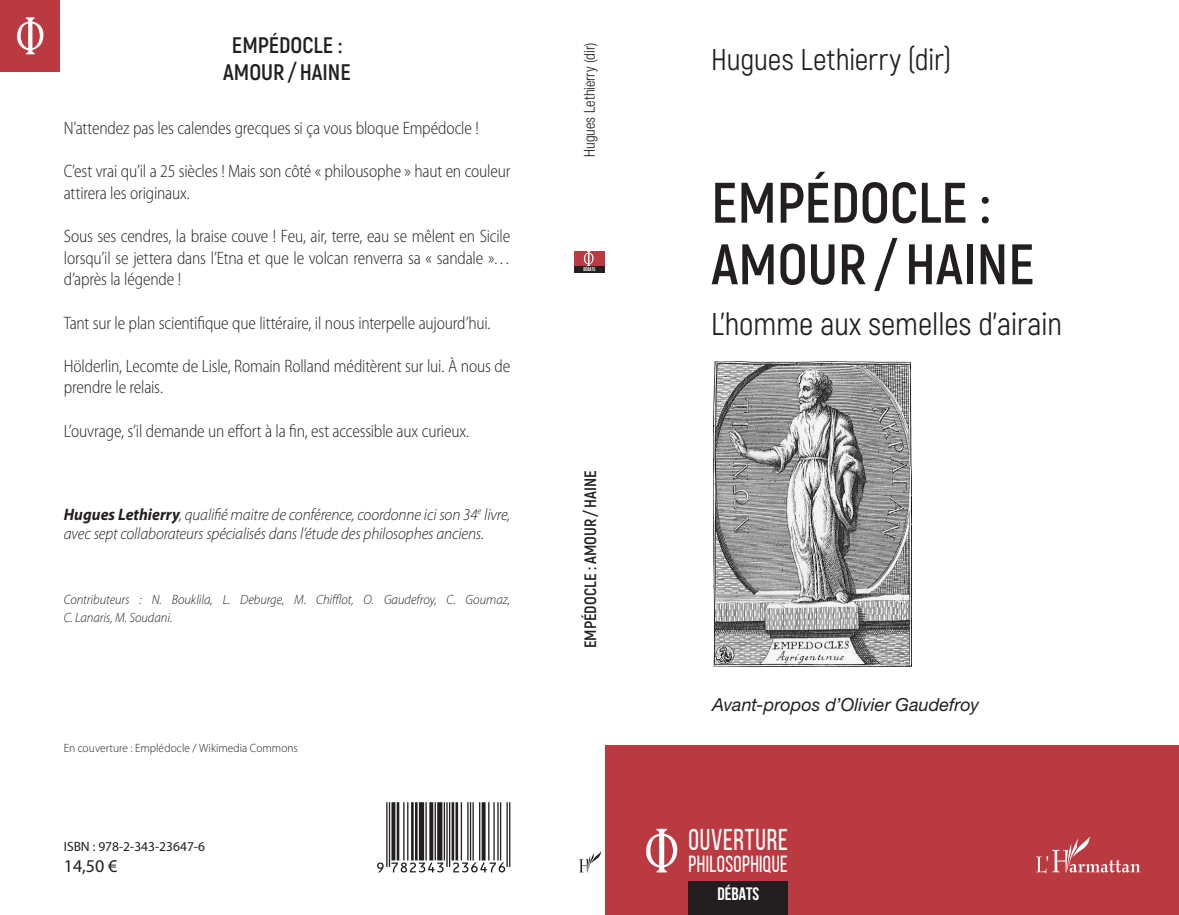
<style>
.page{position:relative;width:1179px;height:915px;background:#fff}
.page>*{position:absolute;margin:0;border:0;box-sizing:border-box;transform-origin:0 0}
.t1{font:700 57px/61.5px "Akrobat";color:#231f20}
.t2{font:31.5px "Akrobat";color:#231f20}
.t3{font:30px "Akrobat";letter-spacing:-.005em;color:#231f20}
.t4{font:30px "Bebas Neue";letter-spacing:.03em;color:#fff;scale:.9 1}
.t5{font:23.25px "Bebas Neue";letter-spacing:.02em;color:#fff;scale:.9 1}
.t6{font:700 22.5px/27px "Akrobat";color:#231f20;text-align:center}
.t7{font:300 semi-condensed 18px/21.6px "Myriad Pro";letter-spacing:-.01em;color:#231f20;scale:.95 1}
.t8{font:italic 18px "Helvetica Neue LT Std";color:#231f20}
.t9{font:18px "Myriad Pro";color:#231f20}
.t10{font:700 18px "Bebas Neue";color:#fff}
.t11{font:italic 300 16.5px/19.8px "Myriad Pro";letter-spacing:-.01em;color:#231f20;scale:.95 1}
.t12{font:700 16.5px "Akrobat";color:#231f20}
.t13{font:300 condensed 15px "Helvetica Neue LT Std";color:#231f20}
.t14{font:italic 300 13.5px/18px "Myriad Pro";color:#231f20;scale:.95 1}
.t15{font:13.5px "Myriad Pro";color:#231f20}
.t16{font:300 12px "Myriad Pro";letter-spacing:.005em;color:#231f20;scale:.95 1}
.t17{font:700 5.25px "Bebas Neue";color:#fff}
.s1{font-weight:700}
</style>
<div class="page">
<svg style="left:579px;top:851px;width:22px;height:21px"></svg>
<div style="left:0;top:0;width:60px;height:71px;background:#bb3a41"></div>
<div style="left:574px;top:251px;width:31px;height:15px;background:#bb3a41"></div>
<svg style="left:584px;top:251px;width:10px;height:15px"></svg>
<div style="left:574px;top:266px;width:31px;height:6px;background:#231f20"></div>
<svg style="left:17px;top:17px;width:26px;height:37px"></svg>
<div style="left:605px;top:744px;width:574px;height:170px;background:#bb3a41"></div>
<svg style="left:1036px;top:836px;width:104px;height:37px"></svg>
<svg style="left:646px;top:828px;width:31px;height:44px"></svg>
<div style="left:689px;top:880px;width:99px;height:34px;background:#231f20"></div>
<svg style="left:377px;top:802px;width:133px;height:70px"></svg>
<img style="left:714px;top:361px;width:197px;height:305px">
<p class="t6" style="left:223px;top:32px;width:129px">EMPÉDOCLE :<br>AMOUR/HAINE</p>
<p class="t7" style="left:64px;top:117px;width:438px">N’attendez pas les calendes grecques si ça vous bloque Empédocle !</p>
<p class="t7" style="left:64px;top:160px;width:472px">C’est vrai qu’il a 25 siècles ! Mais son côté « philousophe » haut en couleur attirera les originaux.</p>
<p class="t7" style="left:64px;top:225px;width:472px;text-align:justify">Sous ses cendres, la braise couve ! Feu, air, terre, eau se mêlent en Sicile lorsqu’il se jettera dans l’Etna et que le volcan renverra sa « sandale »… d’après la légende !</p>
<p class="t7" style="left:64px;top:311px;width:451px">Tant sur le plan scientifique que littéraire, il nous interpelle aujourd’hui.</p>
<p class="t7" style="left:64px;top:355px;width:471px">Hölderlin, Lecomte de Lisle, Romain Rolland méditèrent sur lui. À nous de prendre le relais.</p>
<p class="t7" style="left:64px;top:419px;width:428px">L’ouvrage, s’il demande un effort à la fin, est accessible aux curieux.</p>
<p class="t11" style="left:64px;top:503px;width:471px"><span class="s1">Hugues Lethierry</span>, qualifié maitre de conférence, coordonne ici son 34<sup>e</sup> livre, avec sept collaborateurs spécialisés dans l’étude des philosophes anciens.</p>
<p class="t14" style="left:64px;top:590px;width:471px">Contributeurs : N. Bouklila, L. Deburge, M. Chifflot, O. Gaudefroy, C. Goumaz,<br>C. Lanaris, M. Soudani.</p>
<p class="t16" style="left:64px;top:740px;width:248px">En couverture : Emplédocle / Wikimedia Commons</p>
<p class="t15" style="left:64px;top:837px;width:143px">ISBN : 978-2-343-23647-6</p>
<p class="t9" style="left:64px;top:855px;width:55px">14,50 €</p>
<p class="t13" style="left:581px;top:157px;width:116px;rotate:-90deg">Hugues Lethierry (dir)</p>
<p class="t17" style="left:583px;top:266px;width:14px">DÉBATS</p>
<p class="t12" style="left:580px;top:648px;width:179px;rotate:-90deg">EMPÉDOCLE : AMOUR/HAINE</p>
<h3 class="t3" style="left:711px;top:41px;width:242px">Hugues Lethierry (dir)</h3>
<h1 class="t1" style="left:711px;top:172px;width:325px">EMPÉDOCLE :<br>AMOUR/HAINE</h1>
<h2 class="t2" style="left:711px;top:305px;width:352px">L’homme aux semelles d’airain</h2>
<p class="t8" style="left:712px;top:693px;width:268px">Avant-propos d’Olivier Gaudefroy</p>
<h3 class="t4" style="left:688px;top:822px;width:112px">OUVERTURE</h3>
<p class="t5" style="left:688px;top:851px;width:112px">PHILOSOPHIQUE</p>
<p class="t10" style="left:718px;top:884px;width:43px">DÉBATS</p>
</div>
